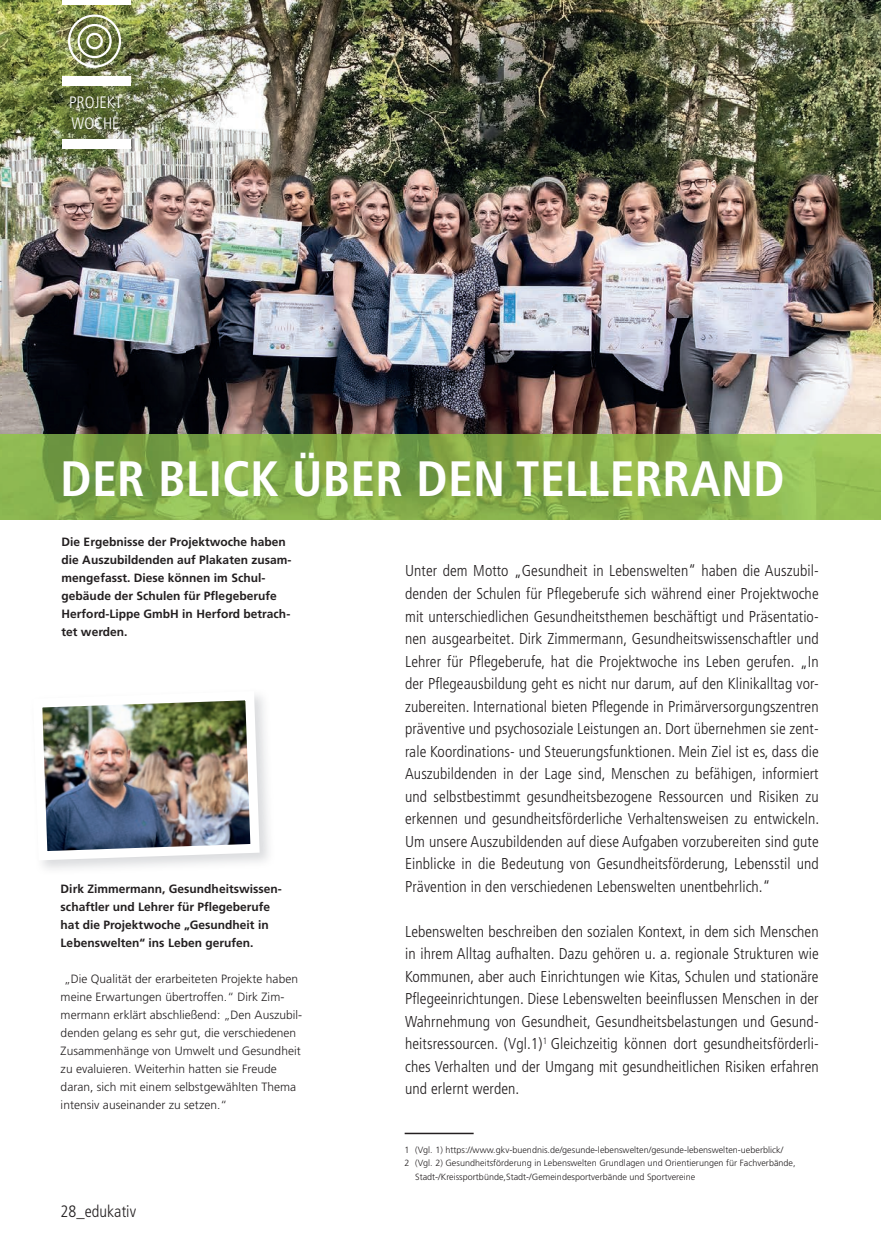
<style>
.page{position:relative;width:881px;height:1257px;background:#fff}
.page>*{position:absolute;margin:0;border:0;box-sizing:border-box;transform-origin:0 0}
.t1{font:700 condensed 49.65px "Frutiger";letter-spacing:.005em;color:#fff}
.t2{font:300 condensed 16.5px/21px "Frutiger";color:#fff}
.t3{font:300 condensed 16.5px "Frutiger";color:#231f20}
.t4{font:300 condensed 15.75px/22.5px "Frutiger";letter-spacing:.005em;color:#231f20;text-align:justify}
.t5{font:700 12px/18px "Frutiger";color:#231f20}
.t6{font:300 12px/18px "Frutiger";letter-spacing:.005em;color:#231f20}
.t7{font:300 9px "Frutiger";letter-spacing:.005em;color:#231f20}
</style>
<div class="page">
<img style="left:0;top:0;width:881px;height:435px">
<div style="left:62px;top:0;width:69px;height:5px;background:#fff"></div>
<div style="left:62px;top:76px;width:69px;height:10px;background:#fff"></div>
<div style="left:62px;top:139px;width:69px;height:9px;background:#fff"></div>
<div style="left:77px;top:24px;width:35px;height:34px;border:2px solid #fff;border-radius:50%"></div>
<div style="left:86px;top:33px;width:17px;height:16px;border:2px solid #fff;border-radius:50%"></div>
<div style="left:68px;top:14px;width:53px;height:54px;border:2px solid #fff;border-radius:50%"></div>
<img style="left:33px;top:691px;width:231px;height:173px">
<img style="left:0;top:435px;width:881px;height:85px">
<hr style="left:405px;top:1132px;width:69px;height:1px;background:#231f20">
<p class="t2" style="left:69px;top:92px;width:55px">PROJEKT<br>WOCHE</p>
<h1 class="t1" style="left:61px;top:449px;width:725px">DER BLICK ÜBER DEN TELLERRAND</h1>
<p class="t5" style="left:62px;top:533px;width:231px">Die Ergebnisse der Projektwoche haben die Auszubildenden auf Plakaten zusam&shy;mengefasst. Diese können im Schul&shy;gebäude der Schulen für Pflegeberufe Herford-Lippe GmbH in Herford betrach&shy;tet werden.</p>
<p class="t5" style="left:61px;top:879px;width:223px">Dirk Zimmermann, Gesundheitswissen&shy;schaftler und Lehrer für Pflegeberufe hat die Projektwoche „Gesundheit in Lebenswelten“ ins Leben gerufen.</p>
<p class="t6" style="left:61px;top:969px;width:243px">„Die Qualität der erarbeiteten Projekte haben meine Erwartungen übertroffen.“ Dirk Zim&shy;mermann erklärt abschließend: „Den Auszubil&shy;denden gelang es sehr gut, die verschiedenen Zusammenhänge von Umwelt und Gesundheit zu evaluieren. Weiterhin hatten sie Freude daran, sich mit einem selbstgewählten Thema intensiv auseinander zu setzen.“</p>
<p class="t3" style="left:61px;top:1201px;width:77px">28_edukativ</p>
<p class="t4" style="left:405px;top:560px;width:416px">Unter dem Motto „Gesundheit in Lebenswelten“ haben die Auszubil&shy;denden der Schulen für Pflegeberufe sich während einer Projektwoche mit unterschiedlichen Gesundheitsthemen beschäftigt und Präsentatio&shy;nen ausgearbeitet. Dirk Zimmermann, Gesundheitswissenschaftler und Lehrer für Pflegeberufe, hat die Projektwoche ins Leben gerufen. „In der Pflegeausbildung geht es nicht nur darum, auf den Klinikalltag vor&shy;zubereiten. International bieten Pflegende in Primärversorgungszentren präventive und psychosoziale Leistungen an. Dort übernehmen sie zent&shy;rale Koordinations- und Steuerungsfunktionen. Mein Ziel ist es, dass die Auszubildenden in der Lage sind, Menschen zu befähigen, informiert und selbstbestimmt gesundheitsbezogene Ressourcen und Risiken zu erkennen und gesundheitsförderliche Verhaltensweisen zu entwickeln.<br>Um unsere Auszubildenden auf diese Aufgaben vorzubereiten sind gute Einblicke in die Bedeutung von Gesundheitsförderung, Lebensstil und Prävention in den verschiedenen Lebenswelten unentbehrlich.“</p>
<p class="t4" style="left:405px;top:920px;width:415px">Lebenswelten beschreiben den sozialen Kontext, in dem sich Menschen in ihrem Alltag aufhalten. Dazu gehören u. a. regionale Strukturen wie Kommunen, aber auch Einrichtungen wie Kitas, Schulen und stationäre Pflegeeinrichtungen. Diese Lebenswelten beeinflussen Menschen in der Wahrnehmung von Gesundheit, Gesundheitsbelastungen und Gesund&shy;heitsressourcen. (Vgl.1)<sup>1</sup> Gleichzeitig können dort gesundheitsförderli&shy;ches Verhalten und der Umgang mit gesundheitlichen Risiken erfahren und erlernt werden.</p>
<p class="t7" style="left:405px;top:1143px;width:380px">1 (Vgl. 1) https://www.gkv-buendnis.de/gesunde-lebenswelten/gesunde-lebenswelten-ueberblick/</p>
<p class="t7" style="left:405px;top:1157px;width:392px">2 (Vgl. 2) Gesundheitsförderung in Lebenswelten Grundlagen und Orientierungen für Fachverbände,</p>
<p class="t7" style="left:415px;top:1170px;width:282px">Stadt-/Kreissportbünde,Stadt-/Gemeindesportverbände und Sportvereine</p>
</div>
